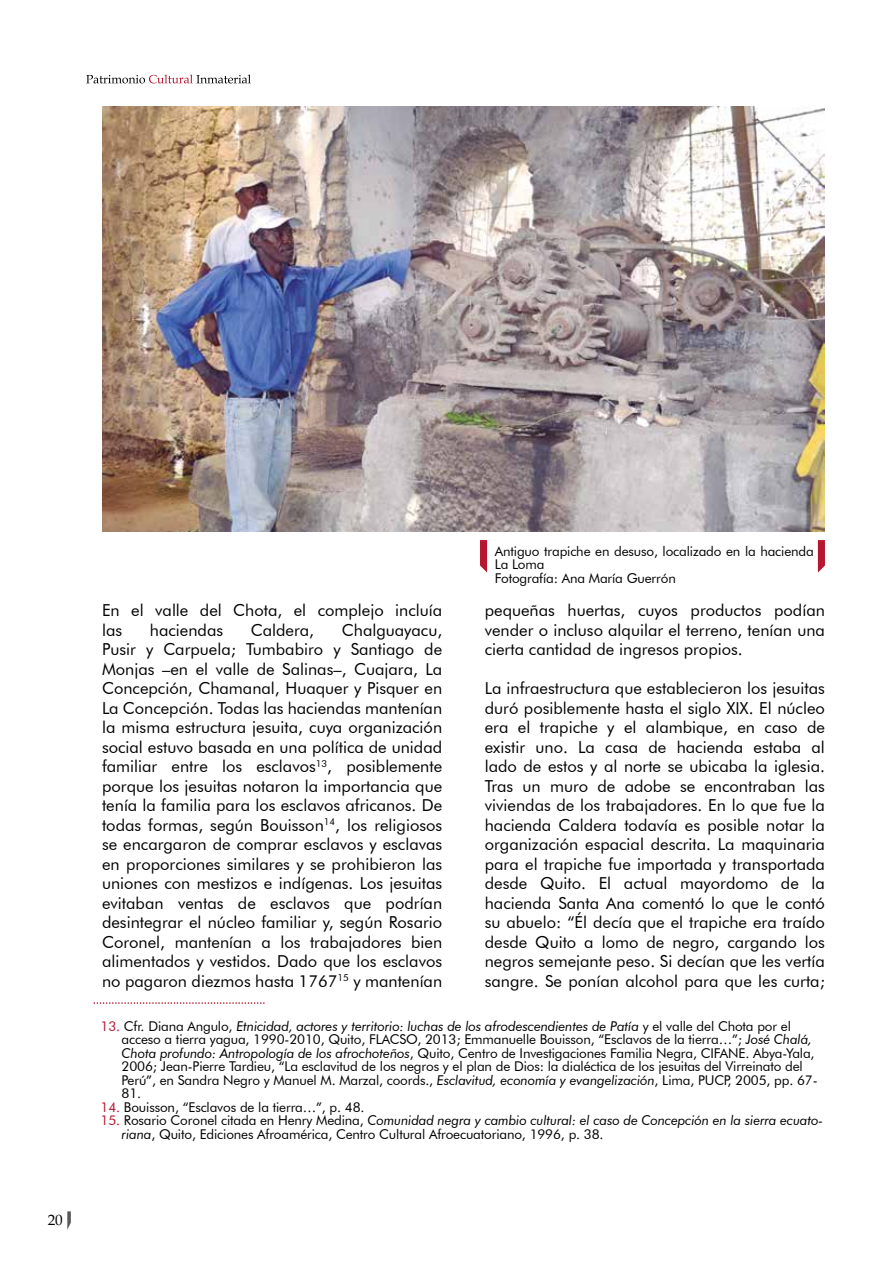
<style>
.page{position:relative;width:893px;height:1263px;background:#fff}
.page>*{position:absolute;margin:0;border:0;box-sizing:border-box;transform-origin:0 0}
.t1{font:16.5px/19.5px "Futura BT";color:#000;text-align:justify}
.t2{font:15px "Book Antiqua";color:#000}
.t3{font:13.5px/13.5px "Futura BT";letter-spacing:-.01em;color:#000}
.s1{color:#b51630}
.s2{font-style:italic}
</style>
<div class="page">
<svg style="left:86px;top:75px;width:165px;height:8px"></svg>
<svg style="left:67px;top:1211px;width:4px;height:19px"></svg>
<img style="left:102px;top:106px;width:723px;height:425px">
<svg style="left:480px;top:540px;width:7px;height:32px"></svg>
<svg style="left:818px;top:540px;width:7px;height:32px"></svg>
<svg style="left:94px;top:1002px;width:171px;height:2px"></svg>
<p class="t2" style="left:48px;top:1210px;width:16px">20</p>
<p class="t1" style="left:102px;top:601px;width:342px">En el valle del Chota, el complejo incluía las</p>
<p class="t1" style="left:102px;top:620px;width:342px;text-indent:240px">Chalguayacu, Pusir y Carpuela; Tumbabiro y Santiago de Monjas –en el valle de Salinas–, Cuajara, La Concepción, Chamanal, Huaquer y Pisquer en La Concepción. Todas las haciendas mantenían la misma estructura jesuita, cuya organización social estuvo basada en una política de unidad familiar entre los esclavos<sup>13</sup>, posiblemente porque los jesuitas notaron la importancia que tenía la familia para los esclavos africanos. De todas formas, según Bouisson<sup>14</sup>, los religiosos se encargaron de comprar esclavos y esclavas en proporciones similares y se prohibieron las uniones con mestizos e indígenas. Los jesuitas evitaban ventas de esclavos que podrían desintegrar el núcleo familiar y, según Rosario Coronel, mantenían a los trabajadores bien alimentados y vestidos. Dado que los esclavos no pagaron diezmos hasta 1767<sup>15</sup> y mantenían</p>
<p class="t1" style="left:150px;top:620px;width:75px">haciendas</p>
<p class="t1" style="left:251px;top:620px;width:65px">Caldera,</p>
<p class="t3" style="left:495px;top:544px;width:320px">Antiguo trapiche en desuso, localizado en la hacienda<br>La Loma<br>Fotografía: Ana María Guerrón</p>
<p class="t1" style="left:485px;top:601px;width:342px">pequeñas huertas, cuyos productos podían vender o incluso alquilar el terreno, tenían una cierta cantidad de ingresos propios.</p>
<p class="t1" style="left:485px;top:679px;width:342px">La infraestructura que establecieron los jesuitas duró posiblemente hasta el siglo XIX. El núcleo era el trapiche y el alambique, en caso de existir uno. La casa de hacienda estaba al lado de estos y al norte se ubicaba la iglesia.<br>Tras un muro de adobe se encontraban las viviendas de los trabajadores. En lo que fue la hacienda Caldera todavía es posible notar la organización espacial descrita. La maquinaria para el trapiche fue importada y transportada desde Quito. El actual mayordomo de la hacienda Santa Ana comentó lo que le contó su abuelo: “Él decía que el trapiche era traído desde Quito a lomo de negro, cargando los negros semejante peso. Si decían que les vertía sangre. Se ponían alcohol para que les curta;</p>
<p class="t3" style="left:122px;top:1019px;width:697px;text-indent:-21px"><span class="s1">13.</span> Cfr. Diana Angulo, <span class="s2">Etnicidad, actores y territorio: luchas de los afrodescendientes de Patía</span> y el valle del Chota por el acceso a tierra yagua, 1990-2010, Quito, FLACSO, 2013; Emmanuelle Bouisson, “Esclavos de la tierra…”; <span class="s2">José Chalá, Chota profundo: Antropología de los afrochoteños</span>, Quito, Centro de Investigaciones Familia Negra, CIFANE. Abya-Yala, 2006; Jean-Pierre Tardieu, “La esclavitud de los negros y el plan de Dios: la dialéctica de los jesuitas del Virreinato del Perú”, en Sandra Negro y Manuel M. Marzal, coords., <span class="s2">Esclavitud, economía y evangelización</span>, Lima, PUCP, 2005, pp. 67- 81.</p>
<p class="t3" style="left:101px;top:1100px;width:265px"><span class="s1">14.</span> Bouisson, “Esclavos de la tierra…”, p. 48.</p>
<p class="t3" style="left:122px;top:1114px;width:703px;text-indent:-21px"><span class="s1">15.</span> Rosario Coronel citada en Henry Medina, <span class="s2">Comunidad negra y cambio cultural: el caso de Concepción en la sierra ecuato&shy;riana</span>, Quito, Ediciones Afroamérica, Centro Cultural Afroecuatoriano, 1996, p. 38.</p>
</div>
